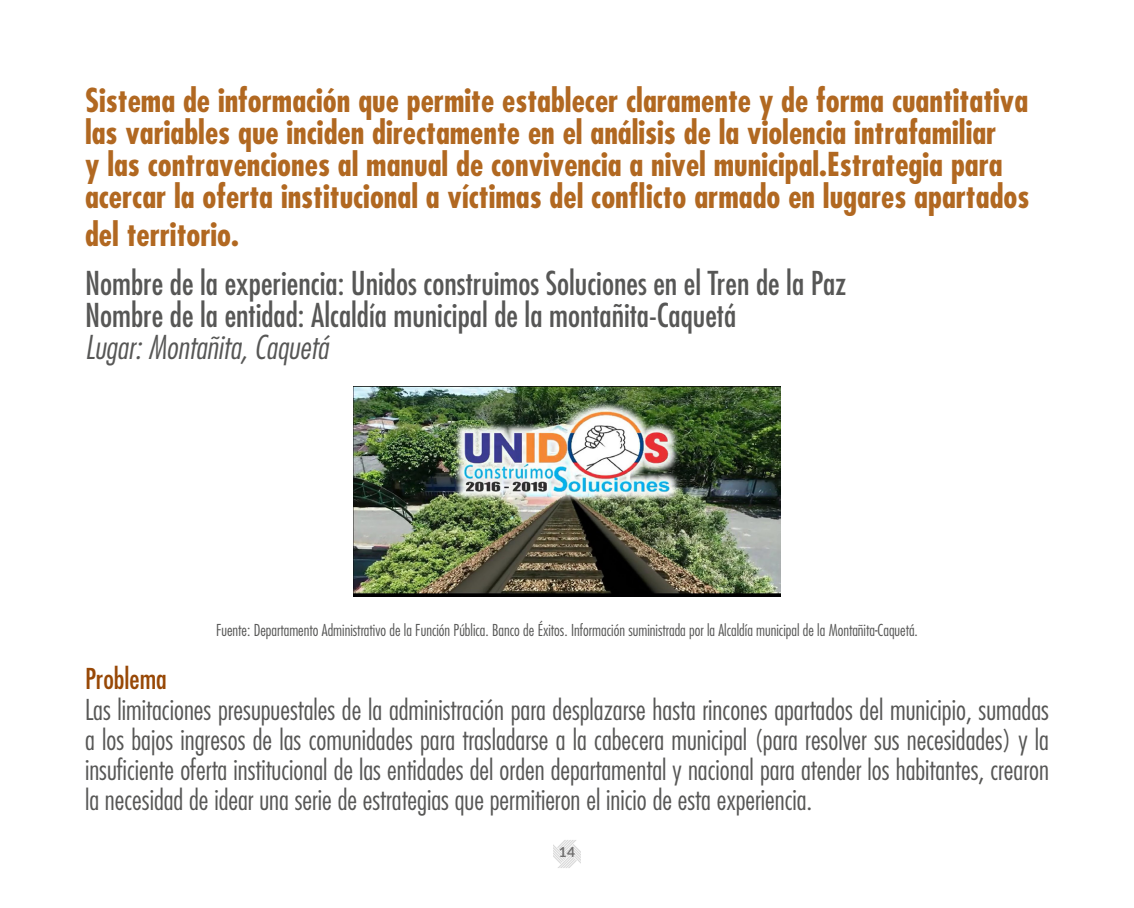
<style>
.page{position:relative;width:1134px;height:908px;background:#fff}
.page>*{position:absolute;margin:0;border:0;box-sizing:border-box;transform-origin:0 0}
.t1{font:700 condensed 32px/32px "Futura Std";color:#b16821}
.t2{font:condensed 32px/32px "Futura Std";color:#575756}
.t3{font:italic 300 condensed 32px "Futura Std";color:#575756}
.t4{font:300 condensed 28px/30px "Futura Std";color:#575756;text-align:justify}
.t5{font:condensed 28px "Futura Std";color:#984806}
.t6{font:300 condensed 16px "Futura Std";color:#575756}
.t7{font:700 13.8px "Lato";color:#706f6f}
</style>
<div class="page">
<svg style="left:553px;top:840px;width:28px;height:27px"></svg>
<img style="left:354px;top:386px;width:426px;height:210px">
<p class="t1" style="left:85px;top:84px;width:946px">Sistema de información que permite establecer claramente y de forma cuantitativa las variables que inciden directamente en el análisis de la violencia intrafamiliar<br>y las contravenciones al manual de convivencia a nivel municipal.Estrategia para acercar la oferta institucional a víctimas del conflicto armado en lugares apartados</p>
<p class="t1" style="left:85px;top:218px;width:155px">del territorio.</p>
<p class="t2" style="left:85px;top:267px;width:762px">Nombre de la experiencia: Unidos construimos Soluciones en el Tren de la Paz<br>Nombre de la entidad: Alcaldía municipal de la montañita-Caquetá</p>
<p class="t3" style="left:85px;top:328px;width:245px">Lugar: Montañita, Caquetá</p>
<p class="t6" style="left:216px;top:620px;width:703px">Fuente: Departamento Administrativo de la Función Pública. Banco de Éxitos. Información suministrada por la Alcaldía municipal de la Montañita-Caquetá.</p>
<p class="t5" style="left:85px;top:662px;width:83px">Problema</p>
<p class="t4" style="left:85px;top:693px;width:965px">Las limitaciones presupuestales de la administración para desplazarse hasta rincones apartados del municipio, sumadas a los bajos ingresos de las comunidades para trasladarse a la cabecera municipal (para resolver sus necesidades) y la insuficiente oferta institucional de las entidades del orden departamental y nacional para atender los habitantes, crearon la necesidad de idear una serie de estrategias que permitieron el inicio de esta experiencia.</p>
<p class="t7" style="left:559px;top:841px;width:18px">14</p>
</div>
